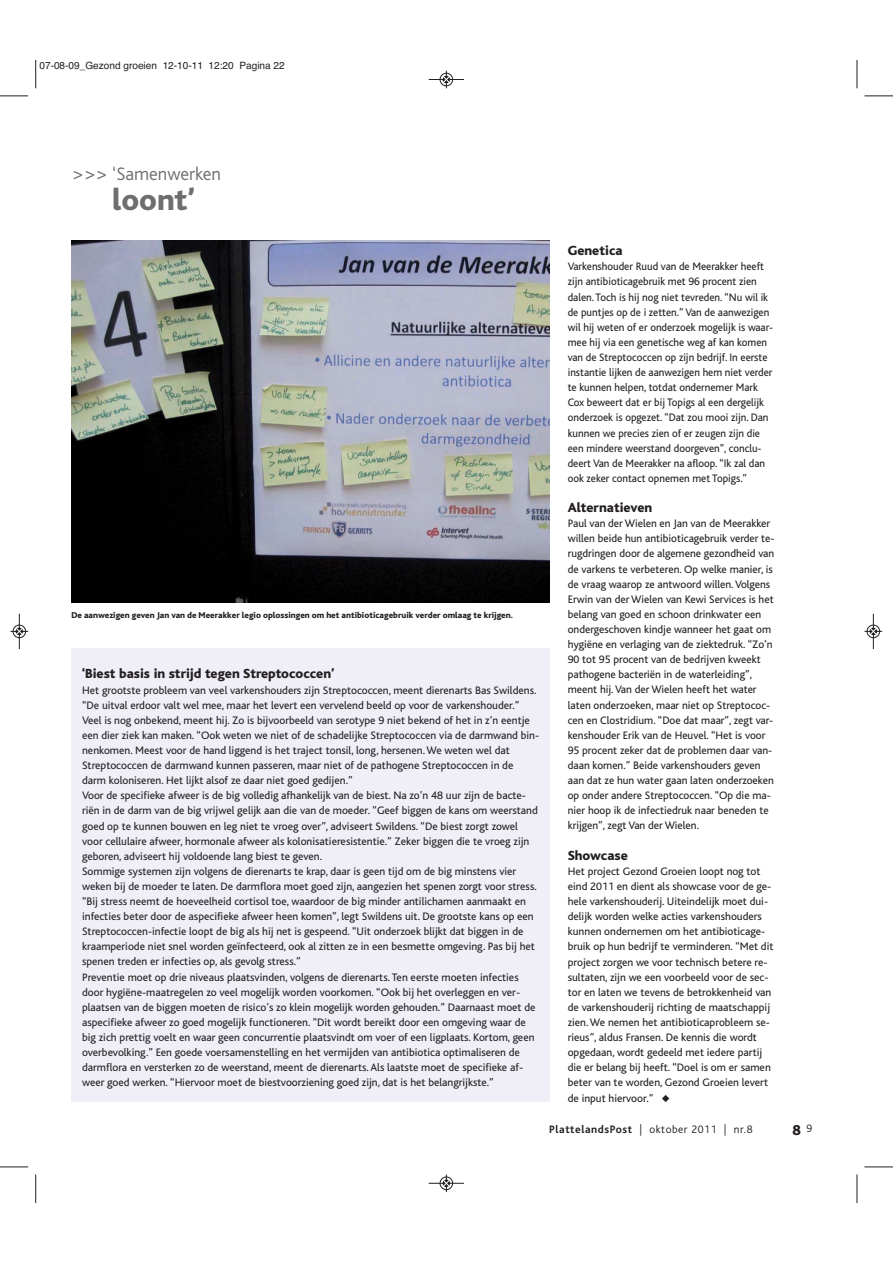
<style>
.page{position:relative;width:893px;height:1263px;background:#fff}
.page>*{position:absolute;margin:0;border:0;box-sizing:border-box;transform-origin:0 0}
.t1{font:800 31.5px "Bliss";color:#6d6e70}
.t2{font:300 18.9px "Bliss";color:#6d6e70}
.t3{font:800 15.15px "Bliss";color:#231f20}
.t4{font:800 13.8px "Bliss";color:#231f20}
.t5{font:11.4px/15.1px "Bliss";color:#231f20}
.t6{font:11.4px/15.1px "Bliss";color:#231f20;scale:.96 1}
.t7{font:300 11.4px "Bliss";letter-spacing:.05em;color:#231f20}
.t8{font:10.05px "Helvetica";color:#231f20}
.t9{font:800 8.85px "Bliss";color:#231f20}
.s1{font-weight:700}
</style>
<div class="page">
<div style="left:71px;top:648px;width:479px;height:454px;background:#f0eff7"></div>
<img style="left:71px;top:240px;width:479px;height:363px">
<svg style="left:35px;top:60px;width:1px;height:28px"></svg>
<svg style="left:0;top:95px;width:28px;height:2px"></svg>
<svg style="left:856px;top:60px;width:2px;height:28px"></svg>
<svg style="left:864px;top:95px;width:29px;height:2px"></svg>
<svg style="left:35px;top:1174px;width:1px;height:29px"></svg>
<svg style="left:0;top:1167px;width:28px;height:1px"></svg>
<svg style="left:856px;top:1174px;width:2px;height:29px"></svg>
<svg style="left:864px;top:1167px;width:29px;height:1px"></svg>
<hr style="left:429px;top:79px;width:35px;height:1px;background:#231f20">
<div style="left:440px;top:73px;width:13px;height:13px;border:1px solid #231f20;border-radius:50%"></div>
<svg style="left:443px;top:71px;width:6px;height:17px"></svg>
<hr style="left:429px;top:1183px;width:35px;height:1px;background:#231f20">
<div style="left:440px;top:1177px;width:13px;height:13px;border:1px solid #231f20;border-radius:50%"></div>
<svg style="left:443px;top:1174px;width:6px;height:18px"></svg>
<hr style="left:19px;top:614px;width:1px;height:35px;background:#231f20">
<div style="left:13px;top:625px;width:13px;height:13px;border:1px solid #231f20;border-radius:50%"></div>
<svg style="left:11px;top:628px;width:17px;height:7px"></svg>
<div style="left:866px;top:625px;width:14px;height:13px;border:1px solid #fff;border-radius:50%"></div>
<hr style="left:873px;top:614px;width:1px;height:35px;background:#231f20">
<div style="left:867px;top:625px;width:13px;height:13px;border:1px solid #231f20;border-radius:50%"></div>
<svg style="left:864px;top:628px;width:18px;height:7px"></svg>
<p class="t8" style="left:39px;top:62px;width:247px">07-08-09_Gezond groeien 12-10-11 12:20 Pagina 22</p>
<h2 class="t2" style="left:72px;top:165px;width:151px">&gt;&gt;&gt; ‘Samenwerken</h2>
<h1 class="t1" style="left:112px;top:188px;width:84px">loont’</h1>
<p class="t9" style="left:71px;top:612px;width:443px">De aanwezigen geven Jan van de Meerakker legio oplossingen om het antibioticagebruik verder omlaag te krijgen.</p>
<p class="t4" style="left:82px;top:669px;width:254px">‘Biest basis in strijd tegen Streptococcen’</p>
<p class="t5" style="left:82px;top:683px;width:458px">Het grootste probleem van veel varkenshouders zijn Streptococcen, meent dierenarts Bas Swildens. “De uitval erdoor valt wel mee, maar het levert een vervelend beeld op voor de varkenshouder.” Veel is nog onbekend, meent hij. Zo is bijvoorbeeld van serotype 9 niet bekend of het in z’n eentje een dier ziek kan maken. “Ook weten we niet of de schadelijke Streptococcen via de darmwand bin&shy;nenkomen. Meest voor de hand liggend is het traject tonsil, long, hersenen. We weten wel dat Streptococcen de darmwand kunnen passeren, maar niet of de pathogene Streptococcen in de darm koloniseren. Het lijkt alsof ze daar niet goed gedijen.”<br>Voor de specifieke afweer is de big volledig afhankelijk van de biest. Na zo’n 48 uur zijn de bacte&shy;riën in de darm van de big vrijwel gelijk aan die van de moeder. “Geef biggen de kans om weerstand goed op te kunnen bouwen en leg niet te vroeg over”, adviseert Swildens. “De biest zorgt zowel voor cellulaire afweer, hormonale afweer als kolonisatieresistentie.” Zeker biggen die te vroeg zijn geboren, adviseert hij voldoende lang biest te geven.<br>Sommige systemen zijn volgens de dierenarts te krap, daar is geen tijd om de big minstens vier weken bij de moeder te laten. De darmflora moet goed zijn, aangezien het spenen zorgt voor stress. “Bij stress neemt de hoeveelheid cortisol toe, waardoor de big minder antilichamen aanmaakt en infecties beter door de aspecifieke afweer heen komen”, legt Swildens uit. De grootste kans op een Streptococcen-infectie loopt de big als hij net is gespeend. “Uit onderzoek blijkt dat biggen in de kraamperiode niet snel worden geïnfecteerd, ook al zitten ze in een besmette omgeving. Pas bij het spenen treden er infecties op, als gevolg stress.”<br>Preventie moet op drie niveaus plaatsvinden, volgens de dierenarts. Ten eerste moeten infecties door hygiëne-maatregelen zo veel mogelijk worden voorkomen. “Ook bij het overleggen en ver&shy;plaatsen van de biggen moeten de risico’s zo klein mogelijk worden gehouden.” Daarnaast moet de aspecifieke afweer zo goed mogelijk functioneren. “Dit wordt bereikt door een omgeving waar de big zich prettig voelt en waar geen concurrentie plaatsvindt om voer of een ligplaats. Kortom, geen overbevolking.” Een goede voersamenstelling en het vermijden van antibiotica optimaliseren de darmflora en versterken zo de weerstand, meent de dierenarts. Als laatste moet de specifieke af&shy;weer goed werken. “Hiervoor moet de biestvoorziening goed zijn, dat is het belangrijkste.”</p>
<p class="t4" style="left:568px;top:246px;width:56px">Genetica</p>
<p class="t6" style="left:568px;top:260px;width:215px">Varkenshouder Ruud van de Meerakker heeft zijn antibioticagebruik met 96 procent zien dalen. Toch is hij nog niet tevreden. “Nu wil ik de puntjes op de i zetten.” Van de aanwezigen wil hij weten of er onderzoek mogelijk is waar&shy;mee hij via een genetische weg af kan komen van de Streptococcen op zijn bedrijf. In eerste instantie lijken de aanwezigen hem niet verder te kunnen helpen, totdat ondernemer Mark Cox beweert dat er bij Topigs al een dergelijk onderzoek is opgezet. “Dat zou mooi zijn. Dan kunnen we precies zien of er zeugen zijn die een mindere weerstand doorgeven”, conclu&shy;deert Van de Meerakker na afloop. “Ik zal dan ook zeker contact opnemen met Topigs.”</p>
<p class="t4" style="left:568px;top:502px;width:86px">Alternatieven</p>
<p class="t5" style="left:568px;top:517px;width:208px">Paul van der Wielen en Jan van de Meerakker willen beide hun antibioticagebruik verder te&shy;rugdringen door de algemene gezondheid van de varkens te verbeteren. Op welke manier, is de vraag waarop ze antwoord willen. Volgens Erwin van der Wielen van Kewi Services is het belang van goed en schoon drinkwater een ondergeschoven kindje wanneer het gaat om hygiëne en verlaging van de ziektedruk. “Zo’n 90 tot 95 procent van de bedrijven kweekt pathogene bacteriën in de waterleiding”, meent hij. Van der Wielen heeft het water laten onderzoeken, maar niet op Streptococ&shy;cen en Clostridium. “Doe dat maar”, zegt var&shy;kenshouder Erik van de Heuvel. “Het is voor 95 procent zeker dat de problemen daar van&shy;daan komen.” Beide varkenshouders geven aan dat ze hun water gaan laten onderzoeken op onder andere Streptococcen. “Op die ma&shy;nier hoop ik de infectiedruk naar beneden te krijgen”, zegt Van der Wielen.</p>
<p class="t4" style="left:568px;top:850px;width:62px">Showcase</p>
<p class="t5" style="left:568px;top:865px;width:207px">Het project Gezond Groeien loopt nog tot eind 2011 en dient als showcase voor de ge&shy;hele varkenshouderij. Uiteindelijk moet dui&shy;delijk worden welke acties varkenshouders kunnen ondernemen om het antibioticage&shy;bruik op hun bedrijf te verminderen. “Met dit project zorgen we voor technisch betere re&shy;sultaten, zijn we een voorbeeld voor de sec&shy;tor en laten we tevens de betrokkenheid van de varkenshouderij richting de maatschappij zien. We nemen het antibioticaprobleem se&shy;rieus”, aldus Fransen. De kennis die wordt opgedaan, wordt gedeeld met iedere partij die er belang bij heeft. “Doel is om er samen beter van te worden, Gezond Groeien levert de input hiervoor.” ◆</p>
<p class="t7" style="left:549px;top:1124px;width:205px"><span class="s1">PlattelandsPost</span> | oktober 2011 | nr.8</p>
<h3 class="t3" style="left:792px;top:1125px;width:21px">8 <sup>9</sup></h3>
</div>
